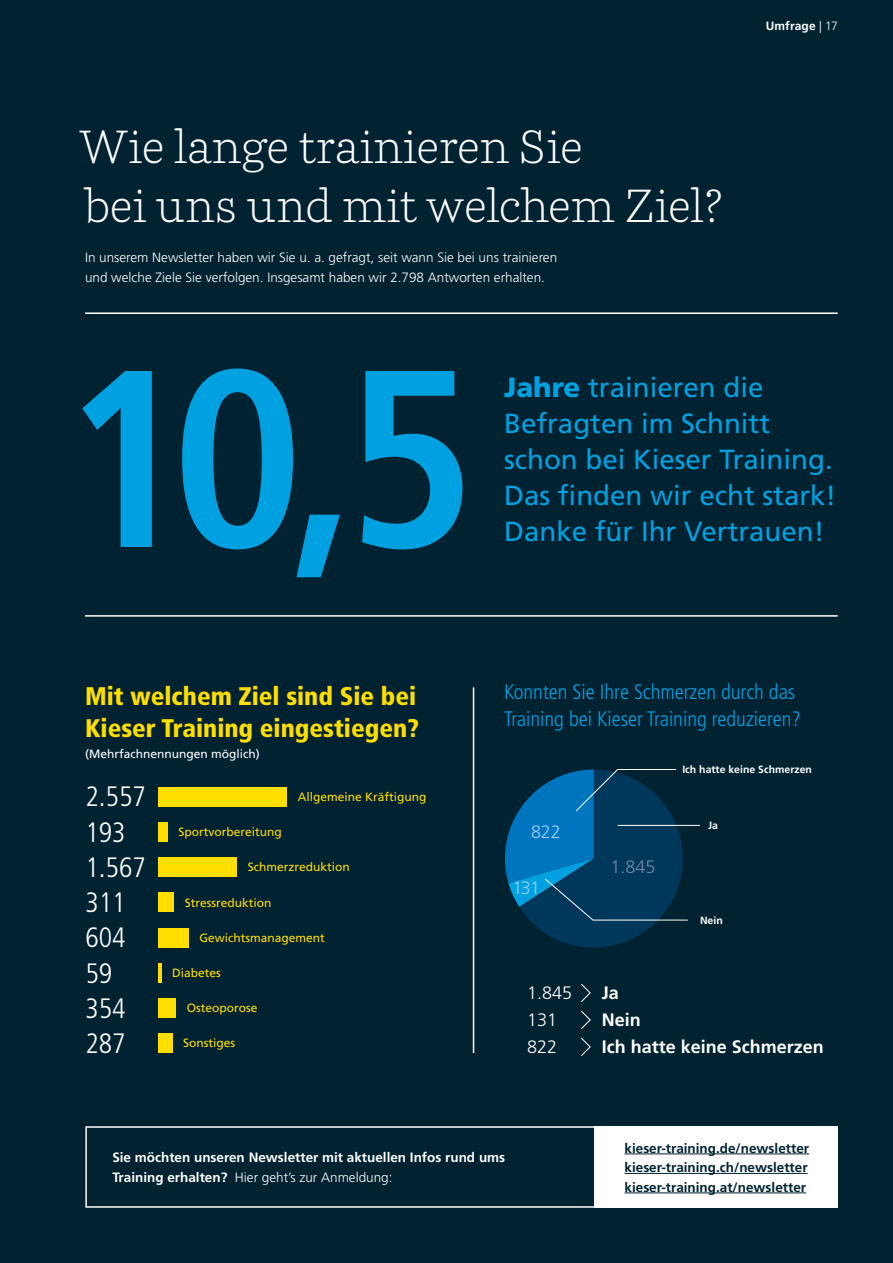
<style>
.page{position:relative;width:893px;height:1263px;background:#002231}
.page>*{position:absolute;margin:0;border:0;box-sizing:border-box;transform-origin:0 0}
.t1{font:700 condensed 252px "Frutiger LT Std";color:#00a1e0}
.t2{font:300 45.9px/59.4px "Parry Pro";color:#fff}
.t3{font:300 condensed 28.05px "Frutiger LT Std";color:#fff}
.t4{font:27.75px/36px "Frutiger LT Std";color:#00a1e0}
.t5{font:900 condensed 25.5px/31.5px "Frutiger LT Std";color:#ffdf00}
.t6{font:300 condensed 21px/27px "Frutiger LT Std";color:#00a1e0}
.t7{font:700 18px "Frutiger LT Std";color:#fff}
.t8{font:300 18px "Frutiger LT Std";color:#fff}
.t9{font:300 18px "Frutiger LT Std";letter-spacing:-.035em;color:#9bd0f3}
.t10{font:300 18px "Frutiger LT Std";color:#7288a5}
.t11{font:300 13.5px/19.5px "Frutiger LT Std";color:#fff}
.t12{font:700 13.5px/19.5px "Frutiger LT Std";color:#fff}
.t13{font:700 13.5px/19.5px "Frutiger LT Std";color:#002231;text-align:justify}
.t14{font:12px "Frutiger LT Std";color:#ffdf00}
.t15{font:12px "Frutiger LT Std";color:#fff}
.t16{font:700 12px "Frutiger LT Std";letter-spacing:.01em;color:#fff}
.t17{font:700 10.5px "Frutiger LT Std";color:#fff}
.s1{font-weight:300}
.s2{font-weight:900}
</style>
<div class="page">
<div style="left:85px;top:1126px;width:730px;height:82px;border:2px solid #fff"></div>
<div style="left:594px;top:1126px;width:244px;height:82px;background:#fff"></div>
<hr style="left:625px;top:1153px;width:184px;height:1px;background:#002231">
<hr style="left:625px;top:1173px;width:183px;height:1px;background:#002231">
<hr style="left:625px;top:1192px;width:181px;height:1px;background:#002231">
<div style="left:158px;top:787px;width:129px;height:19px;background:#ffdf00"></div>
<div style="left:158px;top:822px;width:10px;height:20px;background:#ffdf00"></div>
<div style="left:158px;top:857px;width:79px;height:20px;background:#ffdf00"></div>
<div style="left:158px;top:892px;width:16px;height:20px;background:#ffdf00"></div>
<div style="left:158px;top:928px;width:31px;height:19px;background:#ffdf00"></div>
<hr style="left:158px;top:963px;width:3px;height:19px;background:#ffdf00">
<div style="left:158px;top:998px;width:18px;height:20px;background:#ffdf00"></div>
<div style="left:158px;top:1033px;width:14px;height:20px;background:#ffdf00"></div>
<svg style="left:581px;top:983px;width:10px;height:19px"></svg>
<svg style="left:581px;top:1010px;width:10px;height:19px"></svg>
<svg style="left:581px;top:1037px;width:10px;height:19px"></svg>
<hr style="left:85px;top:615px;width:753px;height:2px;background:#fff">
<hr style="left:85px;top:312px;width:753px;height:2px;background:#fff">
<hr style="left:473px;top:687px;width:1px;height:366px;background:#fff">
<svg style="left:505px;top:769px;width:184px;height:178px"></svg>
<hr style="left:618px;top:825px;width:82px;height:1px;background:#fff">
<h2 class="t2" style="left:79px;top:116px;width:645px">Wie lange trainieren Sie<br>bei uns und mit welchem Ziel?</h2>
<p class="t11" style="left:85px;top:248px;width:474px">In unserem Newsletter haben wir Sie u. a. gefragt, seit wann Sie bei uns trainieren und welche Ziele Sie verfolgen. Insgesamt haben wir 2.798 Antworten erhalten.</p>
<p class="t16" style="left:766px;top:18px;width:74px">Umfrage <span class="s1">| 17</span></p>
<h1 class="t1" style="left:62px;top:310px;width:416px">10,5</h1>
<h3 class="t4" style="left:504px;top:369px;width:334px"><span class="s2">Jahre</span> trainieren die<br>Befragten im Schnitt schon bei Kieser Training.<br>Das finden wir echt stark!<br>Danke für Ihr Vertrauen!</h3>
<h3 class="t5" style="left:85px;top:680px;width:335px">Mit welchem Ziel sind Sie bei<br>Kieser Training eingestiegen?</h3>
<p class="t15" style="left:85px;top:746px;width:176px">(Mehrfachnennungen möglich)</p>
<h3 class="t3" style="left:85px;top:781px;width:62px">2.557</h3>
<p class="t14" style="left:298px;top:790px;width:130px">Allgemeine Kräftigung</p>
<h3 class="t3" style="left:85px;top:816px;width:42px">193</h3>
<p class="t14" style="left:178px;top:825px;width:105px">Sportvorbereitung</p>
<h3 class="t3" style="left:85px;top:851px;width:62px">1.567</h3>
<p class="t14" style="left:248px;top:860px;width:104px">Schmerzreduktion</p>
<h3 class="t3" style="left:85px;top:886px;width:42px">311</h3>
<p class="t14" style="left:185px;top:895px;width:88px">Stressreduktion</p>
<h3 class="t3" style="left:85px;top:922px;width:42px">604</h3>
<p class="t14" style="left:199px;top:930px;width:127px">Gewichtsmanagement</p>
<h3 class="t3" style="left:85px;top:957px;width:28px">59</h3>
<p class="t14" style="left:172px;top:966px;width:50px">Diabetes</p>
<h3 class="t3" style="left:85px;top:992px;width:42px">354</h3>
<p class="t14" style="left:187px;top:1001px;width:72px">Osteoporose</p>
<h3 class="t3" style="left:85px;top:1027px;width:42px">287</h3>
<p class="t14" style="left:183px;top:1036px;width:54px">Sonstiges</p>
<h3 class="t6" style="left:504px;top:679px;width:298px">Konnten Sie Ihre Schmerzen durch das<br>Training bei Kieser Training reduzieren?</h3>
<h3 class="t9" style="left:531px;top:822px;width:31px">822</h3>
<h3 class="t9" style="left:512px;top:878px;width:29px">131</h3>
<h3 class="t10" style="left:610px;top:857px;width:47px">1.845</h3>
<p class="t17" style="left:682px;top:763px;width:131px">Ich hatte keine Schmerzen</p>
<p class="t17" style="left:708px;top:819px;width:11px">Ja</p>
<p class="t17" style="left:700px;top:914px;width:24px">Nein</p>
<h3 class="t8" style="left:527px;top:982px;width:47px">1.845</h3>
<h3 class="t7" style="left:602px;top:982px;width:19px">Ja</h3>
<h3 class="t8" style="left:527px;top:1009px;width:32px">131</h3>
<h3 class="t7" style="left:602px;top:1009px;width:41px">Nein</h3>
<h3 class="t8" style="left:527px;top:1036px;width:32px">822</h3>
<h3 class="t7" style="left:602px;top:1036px;width:224px">Ich hatte keine Schmerzen</h3>
<p class="t12" style="left:112px;top:1148px;width:394px">Sie möchten unseren Newsletter mit aktuellen Infos rund ums<br>Training erhalten? <span class="s1">Hier geht’s zur Anmeldung:</span></p>
<p class="t13" style="left:625px;top:1138px;width:186px">kieser-training.de/newsletter kieser-training.ch/newsletter kieser-training.at/newsletter</p>
</div>
